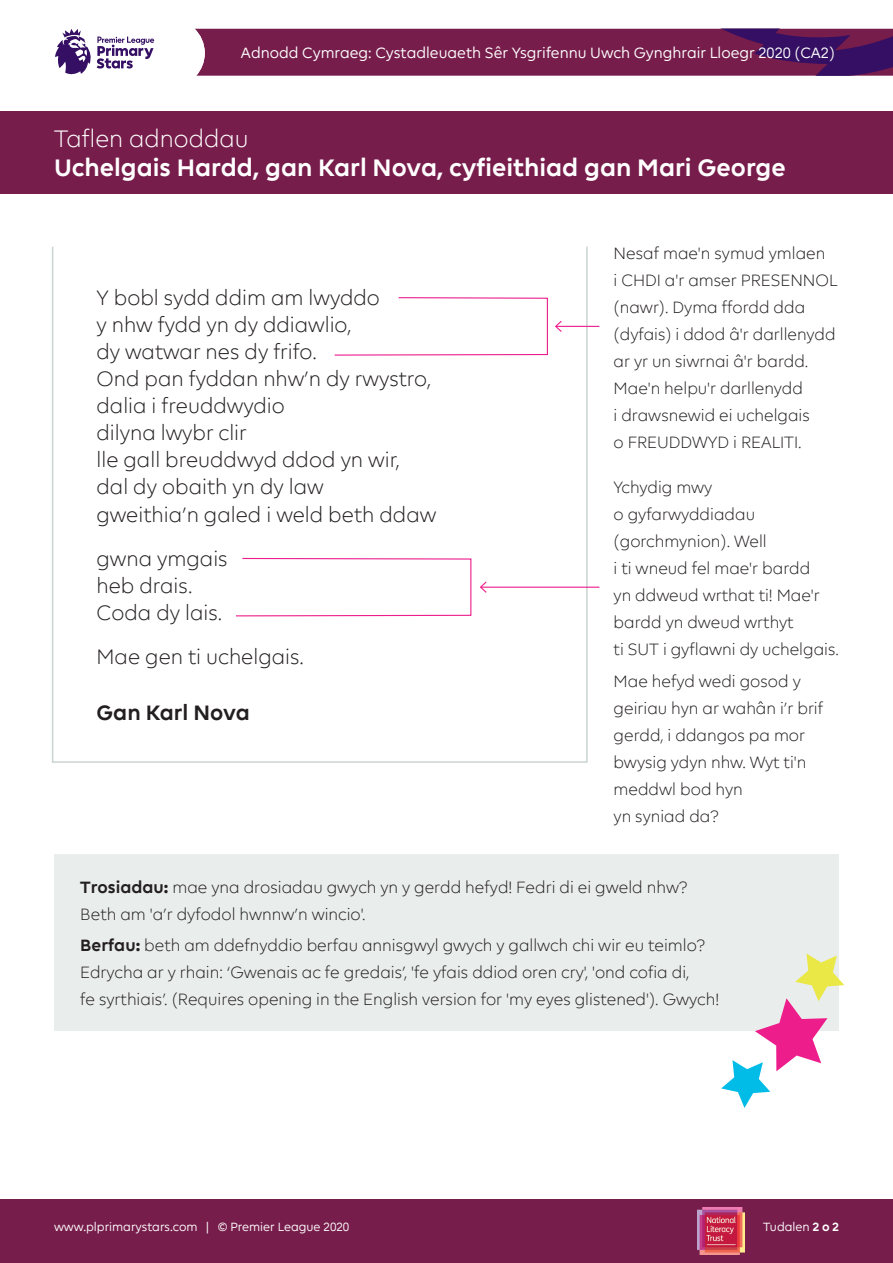
<style>
.page{position:relative;width:893px;height:1263px;background:#fff}
.page>*{position:absolute;margin:0;border:0;box-sizing:border-box;transform-origin:0 0}
.t1{font:700 24px "Premier League";color:#fff}
.t2{font:300 24px "Premier League";color:#fff}
.t3{font:300 21px/27px "Premier League";color:#231f20}
.t4{font:700 21px "Premier League";color:#231f20}
.t5{font:300 16.5px/27px "Premier League";color:#231f20}
.t6{font:15px "Premier League";color:#fff}
.t7{font:12px "Premier League";color:#fff}
.s1{font-weight:700}
</style>
<div class="page">
<div style="left:0;top:111px;width:893px;height:83px;background:#771d4b"></div>
<svg style="left:194px;top:28px;width:699px;height:48px;background:#722253"></svg>
<div style="left:0;top:1199px;width:893px;height:64px;background:#771d4b"></div>
<svg style="left:55px;top:29px;width:99px;height:46px"></svg>
<div style="left:52px;top:246px;width:536px;height:517px;border:2px solid #cad4d1"></div>
<hr style="left:556px;top:326px;width:43px;height:1px;background:#ed1e8c">
<svg style="left:555px;top:321px;width:8px;height:11px"></svg>
<hr style="left:481px;top:587px;width:118px;height:1px;background:#ed1e8c">
<svg style="left:480px;top:581px;width:8px;height:12px"></svg>
<svg style="left:334px;top:297px;width:214px;height:59px"></svg>
<svg style="left:236px;top:557px;width:236px;height:60px"></svg>
<div style="left:54px;top:854px;width:785px;height:176px;background:#e9edeb"></div>
<img style="left:697px;top:1207px;width:48px;height:47px">
<svg style="left:721px;top:953px;width:123px;height:155px"></svg>
<p class="t6" style="left:241px;top:44px;width:595px">Adnodd Cymraeg: Cystadleuaeth Sêr Ysgrifennu Uwch Gynghrair Lloegr 2020 (CA2)</p>
<h1 class="t2" style="left:54px;top:125px;width:196px">Taflen adnoddau</h1>
<h1 class="t1" style="left:54px;top:154px;width:733px">Uchelgais Hardd, gan Karl Nova, cyfieithiad gan Mari George</h1>
<p class="t3" style="left:97px;top:285px;width:285px">Y bobl sydd ddim am lwyddo y nhw fydd yn dy ddiawlio, dy watwar nes dy frifo.</p>
<p class="t3" style="left:97px;top:366px;width:341px">Ond pan fyddan nhw’n dy rwystro, dalia i freuddwydio<br>dilyna lwybr clir<br>lle gall breuddwyd ddod yn wir, dal dy obaith yn dy law<br>gweithia’n galed i weld beth ddaw</p>
<p class="t3" style="left:97px;top:545px;width:133px">gwna ymgais heb drais.<br>Coda dy lais.</p>
<p class="t3" style="left:97px;top:643px;width:209px">Mae gen ti uchelgais.</p>
<p class="t4" style="left:97px;top:701px;width:155px">Gan Karl Nova</p>
<p class="t5" style="left:614px;top:241px;width:225px">Nesaf mae'n symud ymlaen<br>i CHDI a'r amser PRESENNOL (nawr). Dyma ffordd dda (dyfais) i ddod â'r darllenydd ar yr un siwrnai â'r bardd.<br>Mae'n helpu'r darllenydd<br>i drawsnewid ei uchelgais<br>o FREUDDWYD i REALITI.</p>
<p class="t5" style="left:614px;top:474px;width:227px">Ychydig mwy<br>o gyfarwyddiadau (gorchmynion). Well<br>i ti wneud fel mae'r bardd<br>yn ddweud wrthat ti! Mae'r bardd yn dweud wrthyt<br>ti SUT i gyflawni dy uchelgais.</p>
<p class="t5" style="left:614px;top:668px;width:211px">Mae hefyd wedi gosod y geiriau hyn ar wahân i’r brif gerdd, i ddangos pa mor bwysig ydyn nhw. Wyt ti'n meddwl bod hyn<br>yn syniad da?</p>
<p class="t5" style="left:80px;top:874px;width:609px"><span class="s1">Trosiadau:</span> mae yna drosiadau gwych yn y gerdd hefyd! Fedri di ei gweld nhw?<br>Beth am 'a’r dyfodol hwnnw’n wincio'.</p>
<p class="t5" style="left:80px;top:932px;width:640px"><span class="s1">Berfau:</span> beth am ddefnyddio berfau annisgwyl gwych y gallwch chi wir eu teimlo?<br>Edrycha ar y rhain: ‘Gwenais ac fe gredais’, 'fe yfais ddiod oren cry', 'ond cofia di,<br>fe syrthiais’. (Requires opening in the English version for 'my eyes glistened'). Gwych!</p>
<p class="t7" style="left:54px;top:1220px;width:297px">www.plprimarystars.com | © Premier League 2020</p>
<p class="t7" style="left:763px;top:1220px;width:77px">Tudalen <span class="s1">2 o 2</span></p>
</div>
